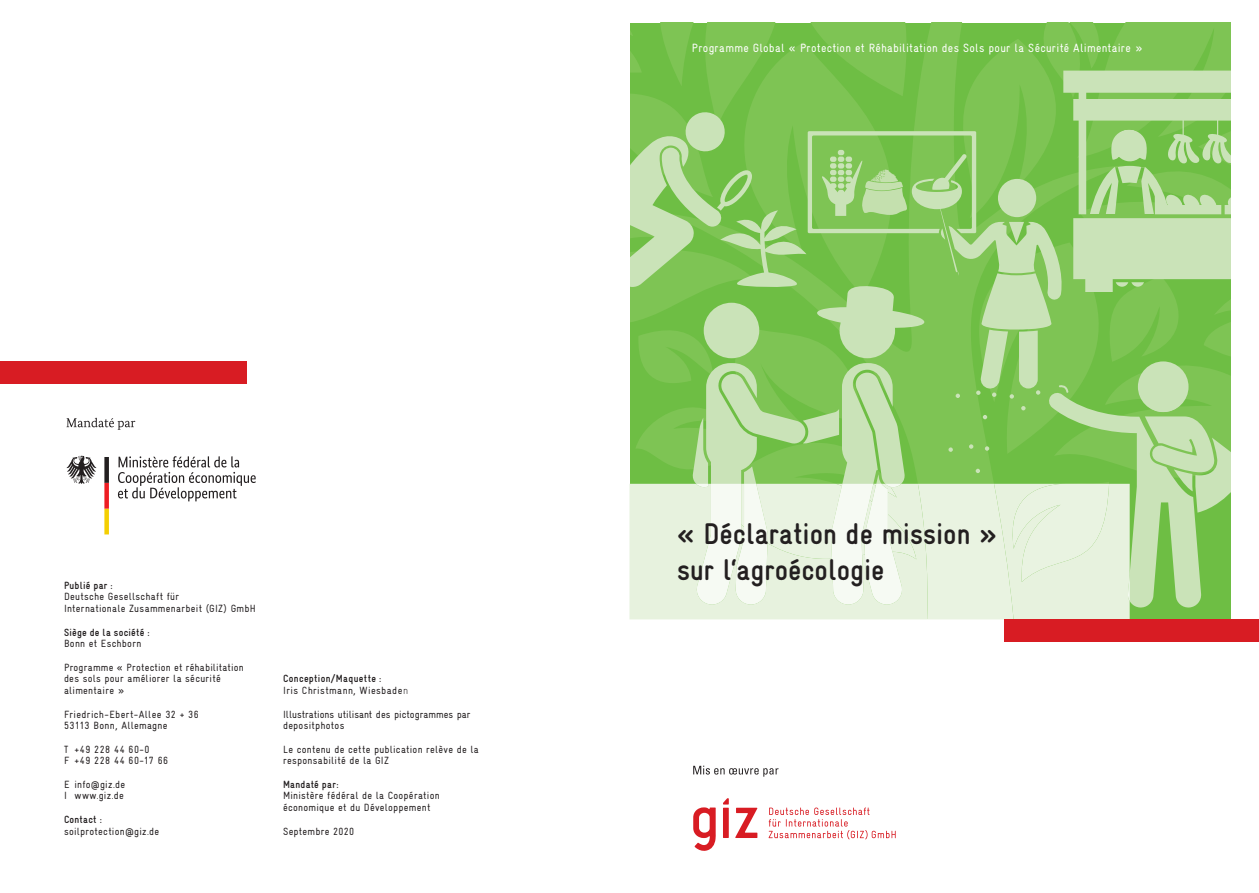
<style>
.page{position:relative;width:1259px;height:893px;background:#fff}
.page>*{position:absolute;margin:0;border:0;box-sizing:border-box;transform-origin:0 0}
.t1{font:700 condensed 30px/36px "Gravur";color:#231f20}
.t2{font:condensed 12px "Gravur";letter-spacing:.02em;color:#fff}
.t3{font:condensed 10.5px/11.7px "Gravur";letter-spacing:.025em;color:#231f20}
.t4{font:condensed 10.5px/11.7px "Gravur";color:#231f20}
.t5{font:700 condensed 10.5px "Gravur";letter-spacing:.025em;color:#231f20}
.s1{font-weight:700}
.s2{font-weight:300}
</style>
<div class="page">
<svg style="left:66px;top:418px;width:69px;height:12px"></svg>
<svg style="left:118px;top:456px;width:138px;height:45px"></svg>
<svg style="left:66px;top:456px;width:31px;height:28px"></svg>
<svg style="left:104px;top:457px;width:5px;height:77px"></svg>
<svg style="left:693px;top:807px;width:23px;height:44px"></svg>
<svg style="left:735px;top:808px;width:22px;height:30px"></svg>
<svg style="left:723px;top:798px;width:6px;height:40px"></svg>
<svg style="left:768px;top:807px;width:127px;height:32px"></svg>
<svg style="left:693px;top:766px;width:85px;height:11px"></svg>
<div style="left:0;top:361px;width:246px;height:23px;background:#d81c23"></div>
<svg style="left:629px;top:23px;width:602px;height:596px;background:#a0d282"></svg>
<div style="left:1004px;top:619px;width:255px;height:23px;background:#d81c23"></div>
<p class="t5" style="left:64px;top:579px;width:50px">Publié par :</p>
<p class="t3" style="left:64px;top:591px;width:193px">Deutsche Gesellschaft für<br>Internationale Zusammenarbeit (GIZ) GmbH</p>
<p class="t5" style="left:64px;top:626px;width:87px">Siège de la société :</p>
<p class="t3" style="left:64px;top:638px;width:79px">Bonn et Eschborn</p>
<p class="t3" style="left:64px;top:661px;width:181px">Programme « Protection et réhabilitation des sols pour améliorer la sécurité alimentaire »</p>
<p class="t3" style="left:64px;top:708px;width:136px">Friedrich-Ebert-Allee 32 + 36<br>53113 Bonn, Allemagne</p>
<p class="t3" style="left:64px;top:743px;width:106px">T +49 228 44 60-0<br>F +49 228 44 60-17 66</p>
<p class="t3" style="left:64px;top:778px;width:63px">E info@giz.de<br>I www.giz.de</p>
<p class="t5" style="left:64px;top:813px;width:39px">Contact :</p>
<p class="t3" style="left:64px;top:825px;width:97px">soilprotection@giz.de</p>
<p class="t3" style="left:283px;top:673px;width:126px"><span class="s1">Conception/Maquette :<br></span>Iris Christmann, Wiesbade<span class="s2">n</span></p>
<p class="t4" style="left:283px;top:708px;width:189px">Illustrations utilisant des pictogrammes par depositphotos</p>
<p class="t3" style="left:283px;top:743px;width:197px">Le contenu de cette publication relève de la responsabilité de la GIZ</p>
<p class="t5" style="left:283px;top:778px;width:57px">Mandaté par:</p>
<p class="t3" style="left:283px;top:790px;width:158px">Ministère fédéral de la Coopération économique et du Développement</p>
<p class="t3" style="left:283px;top:825px;width:73px">Septembre 2020</p>
<p class="t2" style="left:692px;top:41px;width:452px">Programme Global « Protection et Réhabilitation des Sols pour la Sécurité Alimentaire »</p>
<h1 class="t1" style="left:677px;top:516px;width:321px">« Déclaration de mission » sur l‘agroécologie</h1>
</div>
